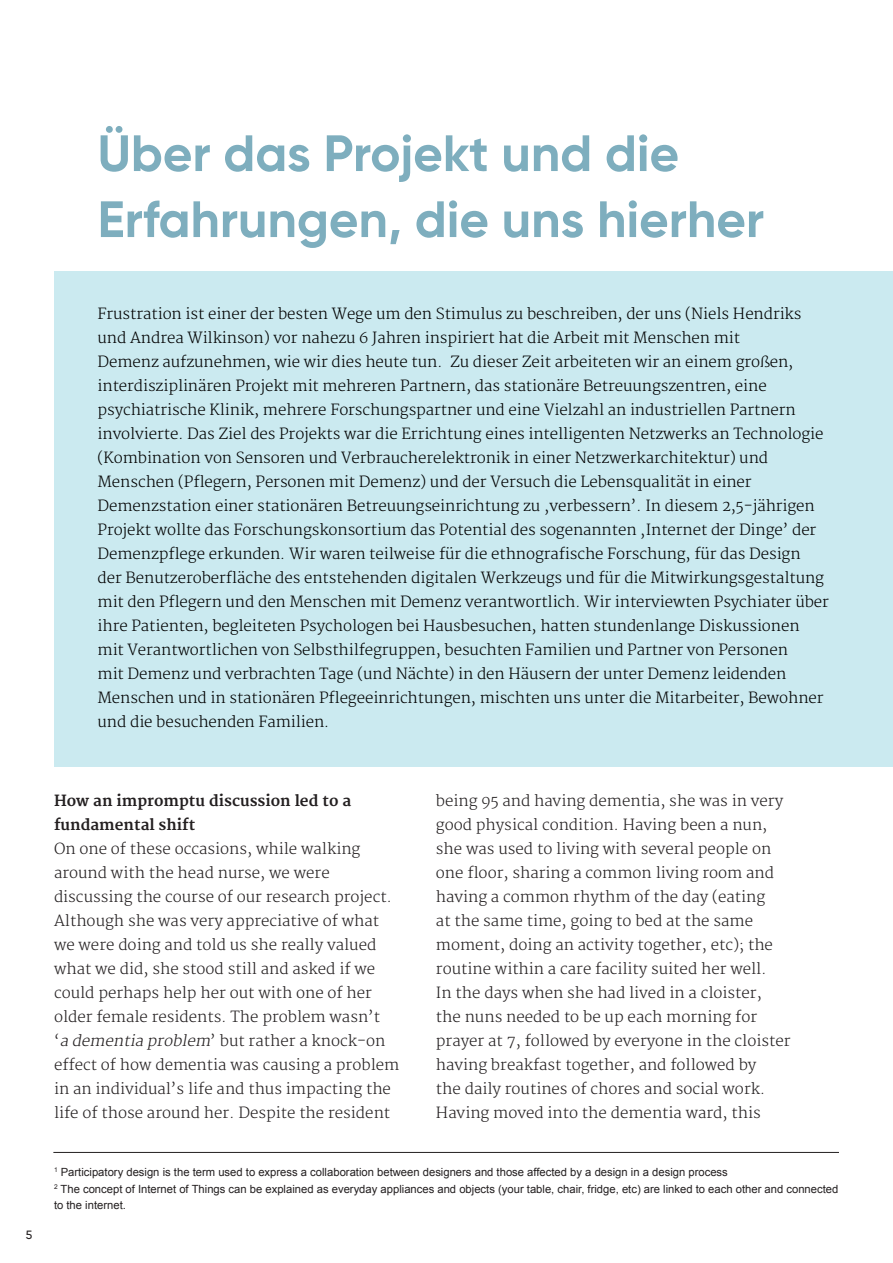
<style>
.page{position:relative;width:893px;height:1263px;background:#fff}
.page>*{position:absolute;margin:0;border:0;box-sizing:border-box;transform-origin:0 0}
.titel{font:700 51px/66px "Gilroy";color:#7eaebe}
.Broodtekst{font:300 15px/24px "Merriweather";letter-spacing:-.005em;color:#000}
.Broodtekst-2{font:300 15px/24px "Merriweather";color:#231f20}
.t1{font:500 12px "Gilroy";color:#231f20}
.Voetnoot{font:11.25px/16.5px "Arial";color:#231f20}
.s1{font-weight:700}
.s2{font-style:italic}
</style>
<div class="page">
<hr style="left:53px;top:1152px;width:786px;height:1px;background:#231f20">
<div style="left:54px;top:272px;width:839px;height:495px;background:#cbeaf0"></div>
<p class="titel" style="left:98px;top:120px;width:668px">Über das Projekt und die<br>Erfahrungen, die uns hierher</p>
<p class="Broodtekst" style="left:98px;top:303px;width:733px">Frustration ist einer der besten Wege um den Stimulus zu beschreiben, der uns (Niels Hendriks und Andrea Wilkinson) vor nahezu 6 Jahren inspiriert hat die Arbeit mit Menschen mit<br>Demenz aufzunehmen, wie wir dies heute tun. Zu dieser Zeit arbeiteten wir an einem großen, interdisziplinären Projekt mit mehreren Partnern, das stationäre Betreuungszentren, eine psychiatrische Klinik, mehrere Forschungspartner und eine Vielzahl an industriellen Partnern involvierte. Das Ziel des Projekts war die Errichtung eines intelligenten Netzwerks an Technologie (Kombination von Sensoren und Verbraucherelektronik in einer Netzwerkarchitektur) und Menschen (Pflegern, Personen mit Demenz) und der Versuch die Lebensqualität in einer Demenzstation einer stationären Betreuungseinrichtung zu ‚verbessern’. In diesem 2,5-jährigen Projekt wollte das Forschungskonsortium das Potential des sogenannten ‚Internet der Dinge’ der Demenzpflege erkunden. Wir waren teilweise für die ethnografische Forschung, für das Design<br>der Benutzeroberfläche des entstehenden digitalen Werkzeugs und für die Mitwirkungsgestaltung mit den Pflegern und den Menschen mit Demenz verantwortlich. Wir interviewten Psychiater über ihre Patienten, begleiteten Psychologen bei Hausbesuchen, hatten stundenlange Diskussionen mit Verantwortlichen von Selbsthilfegruppen, besuchten Familien und Partner von Personen<br>mit Demenz und verbrachten Tage (und Nächte) in den Häusern der unter Demenz leidenden Menschen und in stationären Pflegeeinrichtungen, mischten uns unter die Mitarbeiter, Bewohner und die besuchenden Familien.</p>
<p class="t1" style="left:26px;top:1227px;width:8px">5</p>
<p class="Broodtekst-2" style="left:54px;top:790px;width:347px"><span class="s1">How an impromptu discussion led to a fundamental shift<br></span>On one of these occasions, while walking around with the head nurse, we were discussing the course of our research project.<br>Although she was very appreciative of what we were doing and told us she really valued what we did, she stood still and asked if we could perhaps help her out with one of her older female residents. The problem wasn’t ‘<span class="s2">a dementia problem</span>’ but rather a knock-on effect of how dementia was causing a problem in an individual’s life and thus impacting the life of those around her. Despite the resident</p>
<p class="Broodtekst-2" style="left:436px;top:790px;width:356px">being 95 and having dementia, she was in very good physical condition. Having been a nun, she was used to living with several people on one floor, sharing a common living room and having a common rhythm of the day (eating<br>at the same time, going to bed at the same moment, doing an activity together, etc); the routine within a care facility suited her well.<br>In the days when she had lived in a cloister, the nuns needed to be up each morning for prayer at 7, followed by everyone in the cloister having breakfast together, and followed by<br>the daily routines of chores and social work.<br>Having moved into the dementia ward, this</p>
<p class="Voetnoot" style="left:54px;top:1164px;width:675px"><sup>1</sup> Participatory design is the term used to express a collaboration between designers and those affected by a design in a design process</p>
<p class="Voetnoot" style="left:54px;top:1180px;width:786px"><sup>2</sup> The concept of Internet of Things can be explained as everyday appliances and objects (your table, chair, fridge, etc) are linked to each other and connected to the internet.</p>
</div>
